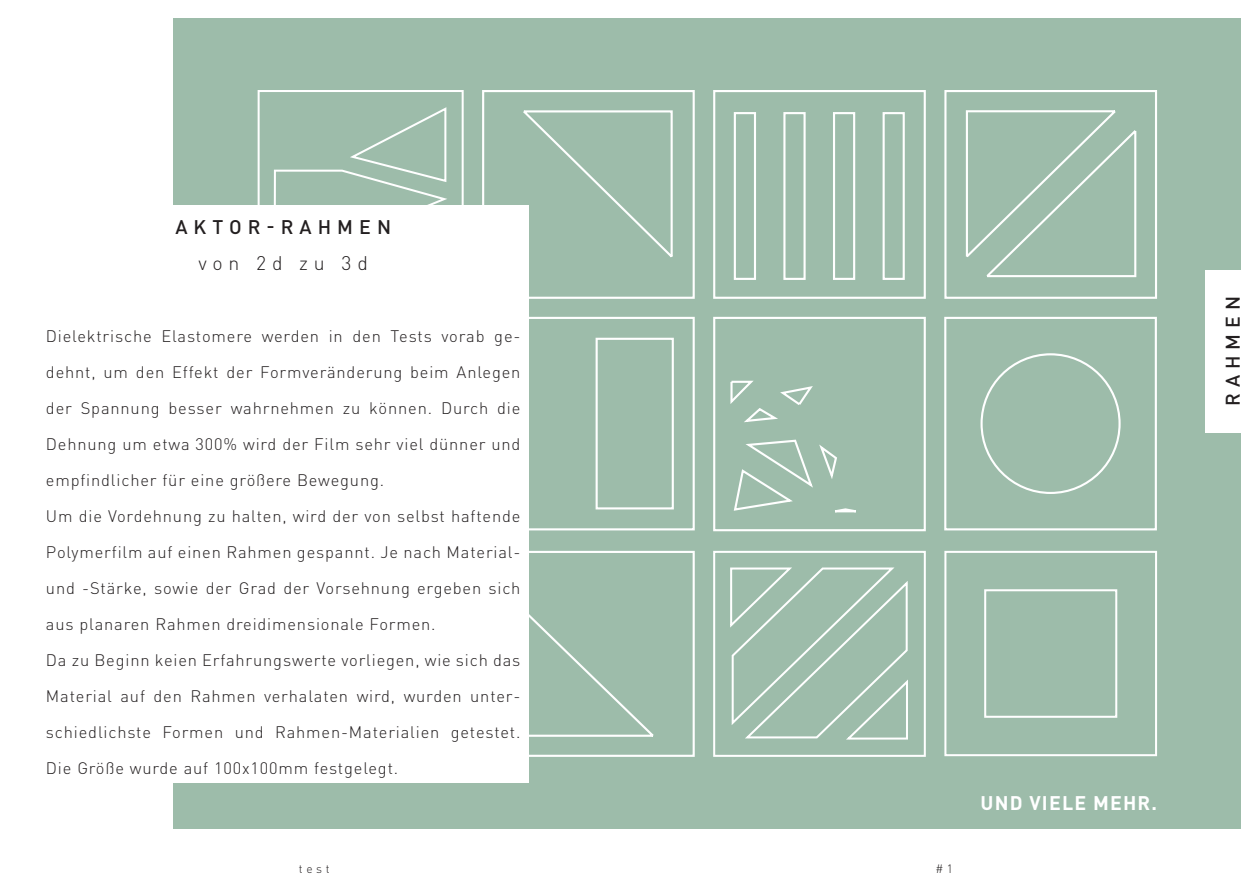
<style>
.page{position:relative;width:1259px;height:893px;background:#fff}
.page>*{position:absolute;margin:0;border:0;box-sizing:border-box;transform-origin:0 0}
.t1{font:500 19.5px "DIN Pro";letter-spacing:.31em;color:#231f20}
.t2{font:700 19.5px "DIN Pro";letter-spacing:.06em;color:#fff}
.t3{font:300 19.5px "DIN Pro";letter-spacing:.3em;color:#231f20}
.t4{font:300 16.5px/36px "DIN Pro";letter-spacing:.05em;color:#231f20}
.t5{font:300 12px "DIN Pro";color:#231f20}
</style>
<div class="page">
<div style="left:174px;top:18px;width:1067px;height:810px;background:#9dbcaa"></div>
<div style="left:258px;top:90px;width:206px;height:213px;border:2px solid #fff"></div>
<svg style="left:273px;top:107px;width:174px;height:98px"></svg>
<div style="left:482px;top:551px;width:213px;height:206px;border:2px solid #fff"></div>
<svg style="left:529px;top:614px;width:125px;height:123px"></svg>
<div style="left:481px;top:317px;width:214px;height:213px;border:2px solid #fff"></div>
<div style="left:595px;top:338px;width:79px;height:171px;border:2px solid #fff"></div>
<div style="left:37px;top:205px;width:492px;height:578px;background:#fff"></div>
<div style="left:1206px;top:270px;width:53px;height:162px;background:#fff"></div>
<div style="left:713px;top:90px;width:213px;height:209px;border:2px solid #fff"></div>
<svg style="left:733px;top:112px;width:172px;height:168px"></svg>
<div style="left:713px;top:317px;width:213px;height:214px;border:2px solid #fff"></div>
<svg style="left:730px;top:380px;width:126px;height:133px"></svg>
<div style="left:944px;top:317px;width:213px;height:213px;border:2px solid #fff"></div>
<div style="left:944px;top:90px;width:213px;height:209px;border:2px solid #fff"></div>
<svg style="left:965px;top:110px;width:172px;height:168px"></svg>
<div style="left:944px;top:551px;width:213px;height:205px;border:2px solid #fff"></div>
<div style="left:984px;top:589px;width:133px;height:129px;border:2px solid #fff"></div>
<div style="left:713px;top:551px;width:213px;height:206px;border:2px solid #fff"></div>
<svg style="left:730px;top:567px;width:178px;height:173px"></svg>
<div style="left:482px;top:90px;width:213px;height:209px;border:2px solid #fff"></div>
<svg style="left:523px;top:110px;width:150px;height:148px"></svg>
<p class="t1" style="left:175px;top:214px;width:217px">AKTOR-RAHMEN</p>
<p class="t3" style="left:198px;top:250px;width:171px">von 2d zu 3d</p>
<p class="t4" style="left:46px;top:317px;width:476px">Dielektrische Elastomere werden in den Tests vorab ge&shy;dehnt, um den Effekt der Formveränderung beim Anlegen der Spannung besser wahrnehmen zu können. Durch die Dehnung um etwa 300% wird der Film sehr viel dünner und empfindlicher für eine größere Bewegung.<br>Um die Vordehnung zu halten, wird der von selbst haftende Polymerfilm auf einen Rahmen gespannt. Je nach Material&shy;und -Stärke, sowie der Grad der Vorsehnung ergeben sich aus planaren Rahmen dreidimensionale Formen.<br>Da zu Beginn keien Erfahrungswerte vorliegen, wie sich das Material auf den Rahmen verhalaten wird, wurden unter&shy;schiedlichste Formen und Rahmen-Materialien getestet.<br>Die Größe wurde auf 100x100mm festgelegt.</p>
<p class="t5" style="left:299px;top:861px;width:32px">test</p>
<p class="t1" style="left:1219px;top:406px;width:112px;rotate:-90deg">RAHMEN</p>
<p class="t5" style="left:935px;top:861px;width:19px"># 1</p>
<p class="t2" style="left:980px;top:790px;width:178px">UND VIELE MEHR.</p>
</div>
